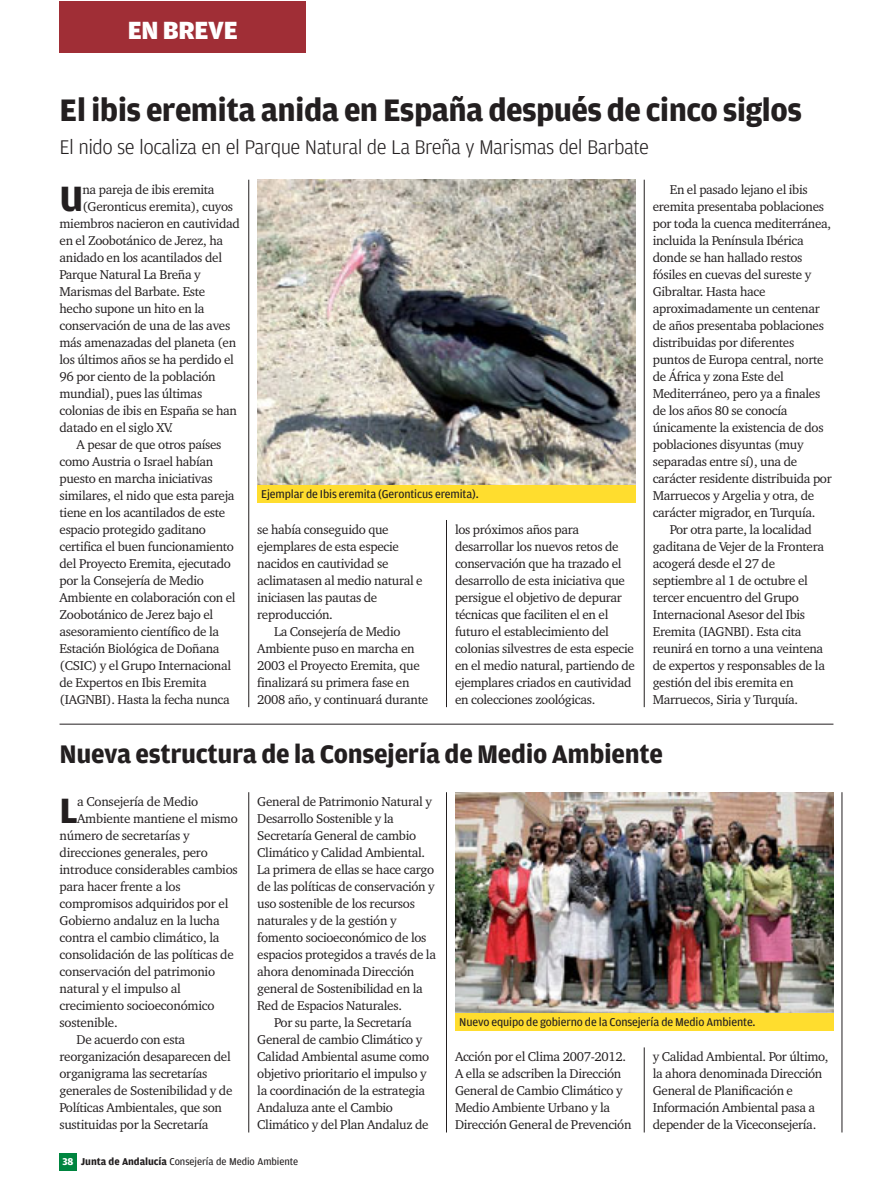
<style>
.page{position:relative;width:893px;height:1191px;background:#fff}
.page>*{position:absolute;margin:0;border:0;box-sizing:border-box;transform-origin:0 0}
.t1{font:700 37.35px "Amplitude";color:#231f20}
.t2{font:700 33px "Amplitude";letter-spacing:-.02em;color:#231f20}
.t3{font:700 27px "Amplitude";letter-spacing:-.015em;color:#231f20}
.t4{font:900 26.4px "Amplitude";letter-spacing:-.01em;color:#fff}
.t5{font:300 21px "Amplitude";letter-spacing:-.03em;color:#231f20}
.t6{font:13.2px/17px "Charter BT";letter-spacing:-.02em;color:#231f20}
.t7{font:12px "Amplitude";letter-spacing:-.01em;color:#231f20}
.t8{font:10.5px "Amplitude";letter-spacing:-.005em;color:#231f20}
.s1{font-weight:700;color:#fff}
.s2{font-weight:700}
</style>
<div class="page">
<div style="left:60px;top:1153px;width:17px;height:17px;background:#00853f"></div>
<div style="left:60px;top:1px;width:246px;height:51px;background:#a02e36"></div>
<hr style="left:248px;top:180px;width:1px;height:527px;background:#231f20">
<hr style="left:446px;top:520px;width:1px;height:187px;background:#231f20">
<hr style="left:248px;top:792px;width:1px;height:340px;background:#231f20">
<hr style="left:446px;top:792px;width:1px;height:340px;background:#231f20">
<hr style="left:842px;top:792px;width:1px;height:340px;background:#231f20">
<img style="left:257px;top:180px;width:378px;height:306px">
<img style="left:455px;top:792px;width:378px;height:221px">
<div style="left:257px;top:486px;width:378px;height:17px;background:#ffdd2e"></div>
<div style="left:455px;top:1013px;width:378px;height:17px;background:#ffdd2e"></div>
<hr style="left:644px;top:1047px;width:1px;height:85px;background:#231f20">
<hr style="left:60px;top:724px;width:773px;height:1px;background:#231f20">
<hr style="left:644px;top:180px;width:1px;height:527px;background:#231f20">
<h3 class="t4" style="left:128px;top:20px;width:112px">EN BREVE</h3>
<h2 class="t2" style="left:60px;top:97px;width:744px">El ibis eremita anida en España después de cinco siglos</h2>
<h3 class="t5" style="left:60px;top:139px;width:591px">El nido se localiza en el Parque Natural de La Breña y Marismas del Barbate</h3>
<h1 class="t1" style="left:60px;top:184px;width:25px">U</h1>
<p class="t6" style="left:82px;top:182px;width:134px">na pareja de ibis eremita</p>
<p class="t6" style="left:82px;top:199px;width:152px">(Geronticus eremita), cuyos</p>
<p class="t6" style="left:60px;top:216px;width:182px">miembros nacieron en cautividad</p>
<p class="t6" style="left:60px;top:233px;width:165px">en el Zoobotánico de Jerez, ha</p>
<p class="t6" style="left:60px;top:250px;width:164px">anidado en los acantilados del</p>
<p class="t6" style="left:60px;top:267px;width:143px">Parque Natural La Breña y</p>
<p class="t6" style="left:60px;top:284px;width:147px">Marismas del Barbate. Este</p>
<p class="t6" style="left:60px;top:301px;width:146px">hecho supone un hito en la</p>
<p class="t6" style="left:60px;top:318px;width:172px">conservación de una de las aves</p>
<p class="t6" style="left:60px;top:335px;width:178px">más amenazadas del planeta (en</p>
<p class="t6" style="left:60px;top:352px;width:176px">los últimos años se ha perdido el</p>
<p class="t6" style="left:60px;top:369px;width:158px">96 por ciento de la población</p>
<p class="t6" style="left:60px;top:386px;width:144px">mundial), pues las últimas</p>
<p class="t6" style="left:60px;top:403px;width:179px">colonias de ibis en España se han</p>
<p class="t6" style="left:60px;top:420px;width:115px">datado en el siglo XV.</p>
<p class="t6" style="left:77px;top:437px;width:146px">A pesar de que otros países</p>
<p class="t6" style="left:60px;top:454px;width:155px">como Austria o Israel habían</p>
<p class="t6" style="left:60px;top:471px;width:155px">puesto en marcha iniciativas</p>
<p class="t6" style="left:60px;top:488px;width:177px">similares, el nido que esta pareja</p>
<p class="t6" style="left:60px;top:505px;width:167px">tiene en los acantilados de este</p>
<p class="t6" style="left:60px;top:522px;width:148px">espacio protegido gaditano</p>
<p class="t6" style="left:60px;top:539px;width:176px">certifica el buen funcionamiento</p>
<p class="t6" style="left:60px;top:556px;width:173px">del Proyecto Eremita, ejecutado</p>
<p class="t6" style="left:60px;top:573px;width:146px">por la Consejería de Medio</p>
<p class="t6" style="left:60px;top:590px;width:178px">Ambiente en colaboración con el</p>
<p class="t6" style="left:60px;top:607px;width:155px">Zoobotánico de Jerez bajo el</p>
<p class="t6" style="left:60px;top:624px;width:161px">asesoramiento científico de la</p>
<p class="t6" style="left:60px;top:641px;width:162px">Estación Biológica de Doñana</p>
<p class="t6" style="left:60px;top:658px;width:173px">(CSIC) y el Grupo Internacional</p>
<p class="t6" style="left:60px;top:675px;width:149px">de Expertos en Ibis Eremita</p>
<p class="t6" style="left:60px;top:692px;width:172px">(IAGNBI). Hasta la fecha nunca</p>
<p class="t7" style="left:261px;top:490px;width:219px">Ejemplar de Ibis eremita (Geronticus eremita).</p>
<p class="t6" style="left:257px;top:522px;width:133px">se había conseguido que</p>
<p class="t6" style="left:257px;top:539px;width:143px">ejemplares de esta especie</p>
<p class="t6" style="left:257px;top:556px;width:133px">nacidos en cautividad se</p>
<p class="t6" style="left:257px;top:573px;width:167px">aclimatasen al medio natural e</p>
<p class="t6" style="left:257px;top:590px;width:122px">iniciasen las pautas de</p>
<p class="t6" style="left:257px;top:607px;width:77px">reproducción.</p>
<p class="t6" style="left:274px;top:624px;width:128px">La Consejería de Medio</p>
<p class="t6" style="left:257px;top:641px;width:159px">Ambiente puso en marcha en</p>
<p class="t6" style="left:257px;top:658px;width:164px">2003 el Proyecto Eremita, que</p>
<p class="t6" style="left:257px;top:675px;width:154px">finalizará su primera fase en</p>
<p class="t6" style="left:257px;top:692px;width:172px">2008 año, y continuará durante</p>
<p class="t6" style="left:455px;top:522px;width:182px">los próximos años para desarrollar los nuevos retos de conservación que ha trazado el desarrollo de esta iniciativa que persigue el objetivo de depurar técnicas que faciliten el en el futuro el establecimiento del colonias silvestres de esta especie en el medio natural, partiendo de ejemplares criados en cautividad en colecciones zoológicas.</p>
<p class="t6" style="left:653px;top:182px;width:181px;text-indent:17px">En el pasado lejano el ibis eremita presentaba poblaciones por toda la cuenca mediterránea, incluida la Península Ibérica donde se han hallado restos fósiles en cuevas del sureste y<br>Gibraltar. Hasta hace aproximadamente un centenar de años presentaba poblaciones distribuidas por diferentes puntos de Europa central, norte de África y zona Este del<br>Mediterráneo, pero ya a finales de los años 80 se conocía únicamente la existencia de dos poblaciones disyuntas (muy separadas entre sí), una de carácter residente distribuida por<br>Marruecos y Argelia y otra, de carácter migrador, en Turquía.</p>
<p class="t6" style="left:653px;top:522px;width:174px;text-indent:17px">Por otra parte, la localidad gaditana de Vejer de la Frontera acogerá desde el 27 de septiembre al 1 de octubre el tercer encuentro del Grupo<br>Internacional Asesor del Ibis<br>Eremita (IAGNBI). Esta cita reunirá en torno a una veintena de expertos y responsables de la gestión del ibis eremita en<br>Marruecos, Siria y Turquía.</p>
<h3 class="t3" style="left:60px;top:743px;width:605px">Nueva estructura de la Consejería de Medio Ambiente</h3>
<h1 class="t1" style="left:60px;top:796px;width:20px">L</h1>
<p class="t6" style="left:77px;top:794px;width:123px">a Consejería de Medio</p>
<p class="t6" style="left:77px;top:811px;width:162px">Ambiente mantiene el mismo</p>
<p class="t6" style="left:60px;top:828px;width:131px">número de secretarías y</p>
<p class="t6" style="left:60px;top:845px;width:150px">direcciones generales, pero</p>
<p class="t6" style="left:60px;top:862px;width:180px">introduce considerables cambios</p>
<p class="t6" style="left:60px;top:879px;width:123px">para hacer frente a los</p>
<p class="t6" style="left:60px;top:896px;width:170px">compromisos adquiridos por el</p>
<p class="t6" style="left:60px;top:913px;width:162px">Gobierno andaluz en la lucha</p>
<p class="t6" style="left:60px;top:930px;width:161px">contra el cambio climático, la</p>
<p class="t6" style="left:60px;top:947px;width:176px">consolidación de las políticas de</p>
<p class="t6" style="left:60px;top:964px;width:157px">conservación del patrimonio</p>
<p class="t6" style="left:60px;top:981px;width:123px">natural y el impulso al</p>
<p class="t6" style="left:60px;top:998px;width:157px">crecimiento socioeconómico</p>
<p class="t6" style="left:60px;top:1015px;width:60px">sostenible.</p>
<p class="t6" style="left:77px;top:1032px;width:110px">De acuerdo con esta</p>
<p class="t6" style="left:60px;top:1049px;width:173px">reorganización desaparecen del</p>
<p class="t6" style="left:60px;top:1066px;width:149px">organigrama las secretarías</p>
<p class="t6" style="left:60px;top:1083px;width:174px">generales de Sostenibilidad y de</p>
<p class="t6" style="left:60px;top:1100px;width:164px">Políticas Ambientales, que son</p>
<p class="t6" style="left:60px;top:1117px;width:151px">sustituidas por la Secretaría</p>
<p class="t6" style="left:257px;top:794px;width:176px">General de Patrimonio Natural y</p>
<p class="t6" style="left:257px;top:811px;width:138px">Desarrollo Sostenible y la</p>
<p class="t6" style="left:257px;top:828px;width:160px">Secretaría General de cambio</p>
<p class="t6" style="left:257px;top:845px;width:169px">Climático y Calidad Ambiental.</p>
<p class="t6" style="left:257px;top:862px;width:178px">La primera de ellas se hace cargo</p>
<p class="t6" style="left:257px;top:879px;width:179px">de las políticas de conservación y</p>
<p class="t6" style="left:257px;top:896px;width:159px">uso sostenible de los recursos</p>
<p class="t6" style="left:257px;top:913px;width:141px">naturales y de la gestión y</p>
<p class="t6" style="left:257px;top:930px;width:171px">fomento socioeconómico de los</p>
<p class="t6" style="left:257px;top:947px;width:180px">espacios protegidos a través de la</p>
<p class="t6" style="left:257px;top:964px;width:159px">ahora denominada Dirección</p>
<p class="t6" style="left:257px;top:981px;width:167px">general de Sostenibilidad en la</p>
<p class="t6" style="left:257px;top:998px;width:146px">Red de Espacios Naturales.</p>
<p class="t6" style="left:274px;top:1015px;width:139px">Por su parte, la Secretaría</p>
<p class="t6" style="left:257px;top:1032px;width:167px">General de cambio Climático y</p>
<p class="t6" style="left:257px;top:1049px;width:173px">Calidad Ambiental asume como</p>
<p class="t6" style="left:257px;top:1066px;width:171px">objetivo prioritario el impulso y</p>
<p class="t6" style="left:257px;top:1083px;width:169px">la coordinación de la estrategia</p>
<p class="t6" style="left:257px;top:1100px;width:137px">Andaluza ante el Cambio</p>
<p class="t6" style="left:257px;top:1117px;width:173px">Climático y del Plan Andaluz de</p>
<p class="t8" style="left:63px;top:1157px;width:237px"><span class="s1">38</span> <span class="s2">Junta de Andalucía</span> Consejería de Medio Ambiente</p>
<p class="t7" style="left:459px;top:1017px;width:298px">Nuevo equipo de gobierno de la Consejería de Medio Ambiente.</p>
<p class="t6" style="left:455px;top:1049px;width:178px">Acción por el Clima 2007-2012.<br>A ella se adscriben la Dirección<br>General de Cambio Climático y<br>Medio Ambiente Urbano y la<br>Dirección General de Prevención</p>
<p class="t6" style="left:653px;top:1049px;width:177px">y Calidad Ambiental. Por último, la ahora denominada Dirección<br>General de Planificación e<br>Información Ambiental pasa a depender de la Viceconsejería.</p>
</div>
